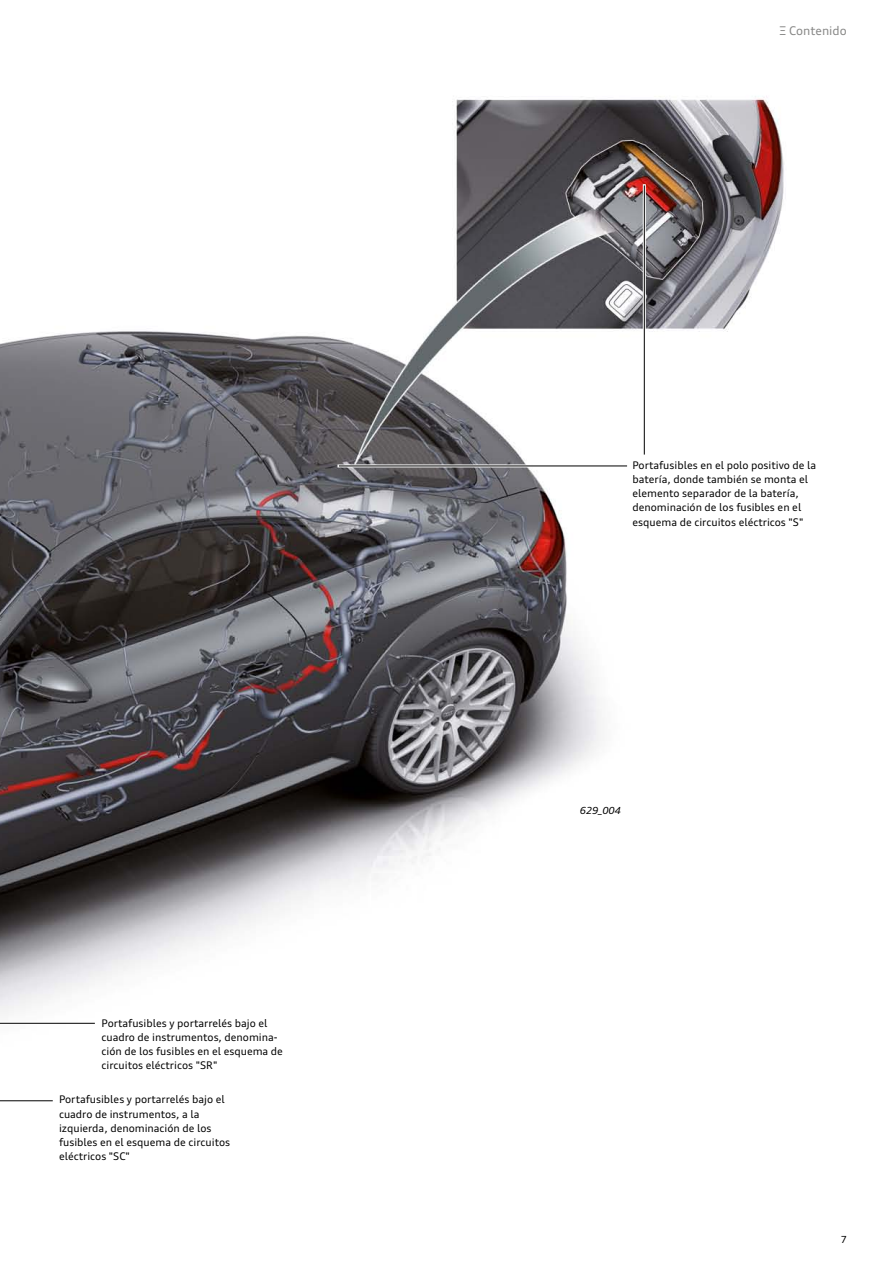
<style>
.page{position:relative;width:893px;height:1263px;background:#fff}
.page>*{position:absolute;margin:0;border:0;box-sizing:border-box;transform-origin:0 0}
.t1{font:12px "Audi Type";color:#878786}
.t2{font:10.5px/14.2px "Audi Type";color:#000}
.t3{font:italic 9.75px "Audi Type";color:#000}
.t4{font:9.75px "Audi Type";color:#000}
</style>
<div class="page">
<img style="left:0;top:96px;width:784px;height:1006px">
<svg style="left:0;top:742px;width:95px;height:359px"></svg>
<hr style="left:643px;top:184px;width:3px;height:272px;background:#fff">
<hr style="left:644px;top:186px;width:1px;height:268px;background:#000">
<hr style="left:337px;top:464px;width:295px;height:3px;background:#fff">
<hr style="left:339px;top:466px;width:288px;height:1px;background:#000">
<p class="t2" style="left:102px;top:1015px;width:183px">Portafusibles y portarrelés bajo el cuadro de instrumentos, denomina&shy;ción de los fusibles en el esquema de circuitos eléctricos "SR"</p>
<p class="t2" style="left:59px;top:1092px;width:173px">Portafusibles y portarrelés bajo el cuadro de instrumentos, a la izquierda, denominación de los fusibles en el esquema de circuitos eléctricos "SC"</p>
<p class="t1" style="left:779px;top:23px;width:69px">Ξ Contenido</p>
<p class="t2" style="left:632px;top:458px;width:185px">Portafusibles en el polo positivo de la batería, donde también se monta el elemento separador de la batería, denominación de los fusibles en el esquema de circuitos eléctricos "S"</p>
<p class="t3" style="left:580px;top:805px;width:42px">629_004</p>
<p class="t4" style="left:841px;top:1233px;width:8px">7</p>
</div>
